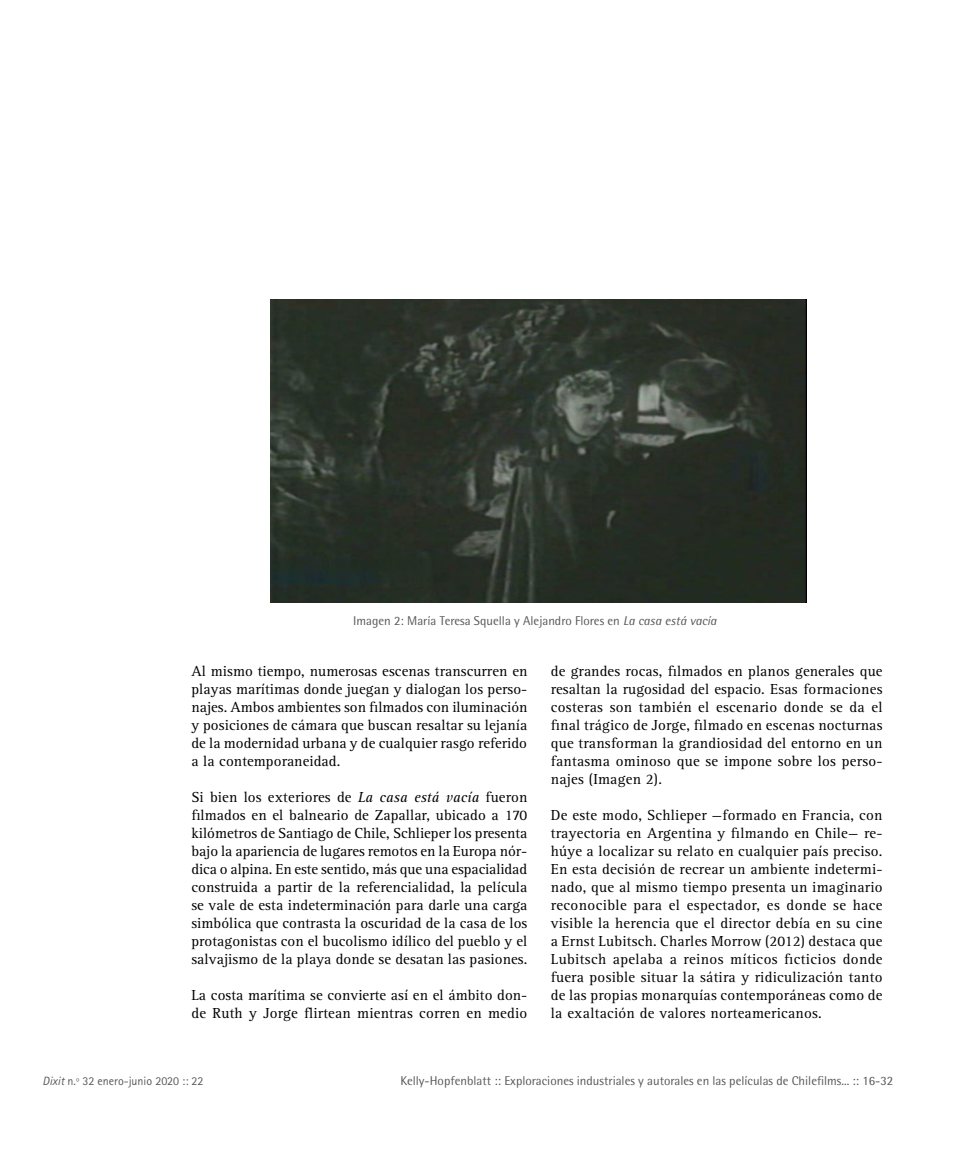
<style>
.page{position:relative;width:957px;height:1149px;background:#fff}
.page>*{position:absolute;margin:0;border:0;box-sizing:border-box;transform-origin:0 0}
.t1{font:15px/18px "Rotis Serif Std";letter-spacing:.005em;color:#000;text-align:justify}
.t2{font:12.75px "Rotis Semi Sans Std";color:#575756}
.t3{font:12px "Rotis Sans Serif Std";color:#575756}
.s1{font-style:italic}
</style>
<div class="page">
<img style="left:270px;top:299px;width:536px;height:303px">
<p class="t2" style="left:353px;top:613px;width:365px">Imagen 2: María Teresa Squella y Alejandro Flores en <span class="s1">La casa está vacía</span></p>
<p class="t1" style="left:191px;top:662px;width:338px">Al mismo tiempo, numerosas escenas transcurren en playas marítimas donde juegan y dialogan los perso&shy;najes. Ambos ambientes son filmados con iluminación y posiciones de cámara que buscan resaltar su lejanía de la modernidad urbana y de cualquier rasgo referido a la contemporaneidad.</p>
<p class="t1" style="left:191px;top:788px;width:338px">Si bien los exteriores de <span class="s1">La casa está vacía</span> fueron filmados en el balneario de Zapallar, ubicado a 170 kilómetros de Santiago de Chile, Schlieper los presenta bajo la apariencia de lugares remotos en la Europa nór&shy;dica o alpina. En este sentido, más que una espacialidad construida a partir de la referencialidad, la película se vale de esta indeterminación para darle una carga simbólica que contrasta la oscuridad de la casa de los protagonistas con el bucolismo idílico del pueblo y el salvajismo de la playa donde se desatan las pasiones.</p>
<p class="t1" style="left:191px;top:986px;width:337px">La costa marítima se convierte así en el ámbito don&shy;de Ruth y Jorge flirtean mientras corren en medio</p>
<p class="t1" style="left:551px;top:662px;width:333px">de grandes rocas, filmados en planos generales que resaltan la rugosidad del espacio. Esas formaciones costeras son también el escenario donde se da el final trágico de Jorge, filmado en escenas nocturnas que transforman la grandiosidad del entorno en un fantasma ominoso que se impone sobre los perso&shy;najes (Imagen 2).</p>
<p class="t1" style="left:551px;top:806px;width:333px">De este modo, Schlieper —formado en Francia, con trayectoria en Argentina y filmando en Chile— re&shy;húye a localizar su relato en cualquier país preciso.<br>En esta decisión de recrear un ambiente indetermi&shy;nado, que al mismo tiempo presenta un imaginario reconocible para el espectador, es donde se hace visible la herencia que el director debía en su cine a Ernst Lubitsch. Charles Morrow (2012) destaca que Lubitsch apelaba a reinos míticos ficticios donde fuera posible situar la sátira y ridiculización tanto de las propias monarquías contemporáneas como de la exaltación de valores norteamericanos.</p>
<p class="t3" style="left:43px;top:1073px;width:163px"><span class="s1">Dixit</span> n.º 32 enero-junio 2020 :: 22</p>
<p class="t2" style="left:400px;top:1072px;width:494px">Kelly-Hopfenblatt :: Exploraciones industriales y autorales en las películas de Chilefilms... :: 16-32</p>
</div>
